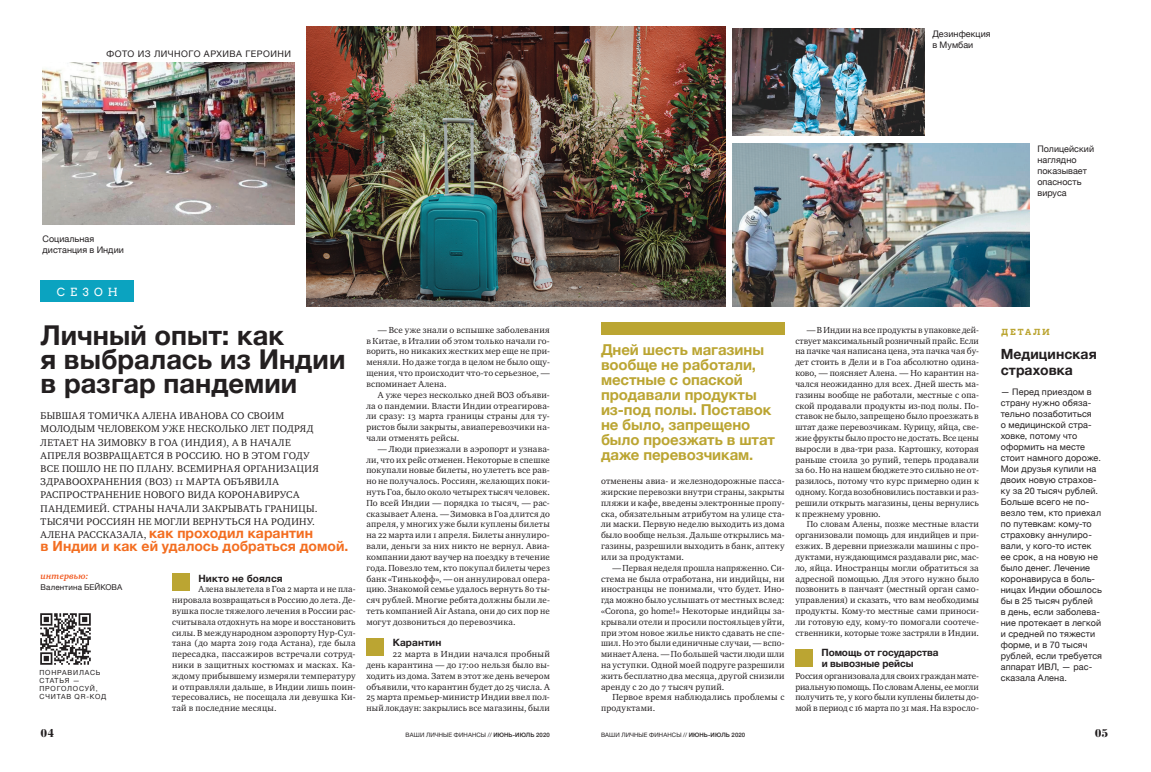
<style>
.page{position:relative;width:1151px;height:772px;background:#fff}
.page>*{position:absolute;margin:0;border:0;box-sizing:border-box;transform-origin:0 0}
.TITUL-2_news_Helveti{font:700 27.3px/23.9px "Helvetica Neue";color:#231f20}
.VREZKA{font:700 15px/15px "Helvetica Neue";letter-spacing:-.005em;color:#bba532}
.LEED-1_big_Charter{font:700 14px/13.2px "Helvetica Neue";letter-spacing:.005em;color:#f36e21}
.DOP_zagolovok{font:700 14px/16px "Helvetica Neue";letter-spacing:.005em;color:#231f20}
.t1{font:700 12px "Bodoni C";color:#231f20}
.RUBRIKA_big{font:11.2px "Arvo";letter-spacing:.455em;color:#fff}
.LEED-1_big_Charter-2{font:10px/13.2px "Charter OSC";letter-spacing:.04em;color:#231f20}
.TEXT_podzagolovok{font:700 10px "Helvetica Neue";letter-spacing:-.005em;color:#231f20}
.TEXT_podzagolovok-2{font:700 10px "Helvetica Neue";letter-spacing:.015em;color:#231f20}
.TEXT_Charter{font:9px/10.8px "Charter OSC";letter-spacing:.015em;color:#231f20;text-align:justify}
.DOP_Helvetica_regula{font:9px/11px "Helvetica Neue";letter-spacing:.015em;color:#231f20}
.DOP_Helvetica_regula-2{font:9px "Helvetica Neue";letter-spacing:.05em;color:#231f20}
.DOP_Helvetica_light{font:italic 700 9px "Charter OSC";letter-spacing:.015em;color:#f15921}
.DOP_Helvetica_regula-3{font:700 8.4px "Arvo";letter-spacing:.21em;color:#bba532}
.DOP_Helvetica_light-2{font:8px "Helvetica Neue";letter-spacing:.015em;color:#231f20}
.DOP_Helvetica_regula-4{font:7px/8px "Helvetica Neue";letter-spacing:.11em;color:#231f20}
.t2{font:6px "Helvetica Neue";letter-spacing:.015em;color:#231f20}
.s1{font-family:"Charter OSC";font-weight:400;font-size:10px;color:#231f20}
.s2{font-weight:500}
</style>
<div class="page">
<div style="left:41px;top:281px;width:93px;height:21px;background:#0ba3c0"></div>
<div style="left:172px;top:573px;width:18px;height:18px;background:#bba532"></div>
<div style="left:366px;top:638px;width:18px;height:17px;background:#bba532"></div>
<div style="left:795px;top:648px;width:18px;height:18px;background:#bba532"></div>
<img style="left:43px;top:62px;width:251px;height:163px">
<img style="left:306px;top:26px;width:419px;height:280px">
<img style="left:732px;top:144px;width:298px;height:162px">
<img style="left:732px;top:28px;width:193px;height:107px">
<div style="left:601px;top:322px;width:183px;height:13px;background:#bba532"></div>
<img style="left:41px;top:613px;width:50px;height:50px">
<p class="DOP_Helvetica_regula-2" style="left:107px;top:47px;width:186px">ФОТО ИЗ ЛИЧНОГО АРХИВА ГЕРОИНИ</p>
<p class="DOP_Helvetica_regula" style="left:43px;top:233px;width:83px">Социальная дистанция в Индии</p>
<p class="RUBRIKA_big" style="left:57px;top:285px;width:63px">сезон</p>
<p class="TITUL-2_news_Helveti" style="left:41px;top:324px;width:306px">Личный опыт: как<br>я выбралась из Индии в разгар пандемии</p>
<p class="LEED-1_big_Charter-2" style="left:41px;top:409px;width:280px">БЫВШАЯ ТОМИЧКА АЛЕНА ИВАНОВА СО СВОИМ МОЛОДЫМ ЧЕЛОВЕКОМ УЖЕ НЕСКОЛЬКО ЛЕТ ПОДРЯД ЛЕТАЕТ НА ЗИМОВКУ В ГОА (ИНДИЯ), А В НАЧАЛЕ АПРЕЛЯ ВОЗВРАЩАЕТСЯ В РОССИЮ. НО В ЭТОМ ГОДУ ВСЕ ПОШЛО НЕ ПО ПЛАНУ. ВСЕМИРНАЯ ОРГАНИЗАЦИЯ ЗДРАВООХРАНЕНИЯ (ВОЗ) 11 МАРТА ОБЪЯВИЛА РАСПРОСТРАНЕНИЕ НОВОГО ВИДА КОРОНАВИРУСА ПАНДЕМИЕЙ. СТРАНЫ НАЧАЛИ ЗАКРЫВАТЬ ГРАНИЦЫ.<br>ТЫСЯЧИ РОССИЯН НЕ МОГЛИ ВЕРНУТЬСЯ НА РОДИНУ.</p>
<p class="LEED-1_big_Charter" style="left:41px;top:526px;width:309px"><span class="s1">АЛЕНА РАССКАЗАЛА,</span> как проходил карантин<br>в Индии и как ей удалось добраться домой.</p>
<p class="TEXT_podzagolovok" style="left:198px;top:569px;width:86px">Никто не боялся</p>
<p class="TEXT_Charter" style="left:172px;top:583px;width:185px;text-indent:26px">Алена вылетела в Гоа 2 марта и не пла&shy;нировала возвращаться в Россию до лета. Де&shy;вушка после тяжелого лечения в России рас&shy;считывала отдохнуть на море и восстановить силы. В международном аэропорту Нур-Сул&shy;тана (до марта 2019 года Астана), где была пересадка, пассажиров встречали сотруд&shy;ники в защитных костюмах и масках. Ка&shy;ждому прибывшему измеряли температуру и отправляли дальше, в Индии лишь поин&shy;тересовались, не посещала ли девушка Ки&shy;тай в последние месяцы.</p>
<p class="DOP_Helvetica_light" style="left:41px;top:570px;width:50px">интервью:</p>
<p class="DOP_Helvetica_light-2" style="left:41px;top:580px;width:83px">Валентина БЕЙКОВА</p>
<p class="DOP_Helvetica_regula-4" style="left:40px;top:668px;width:68px">ПОНРАВИЛАСЬ<br>СТАТЬЯ —<br>ПРОГОЛОСУЙ,<br>СЧИТАВ QR-КОД</p>
<p class="TEXT_Charter" style="left:366px;top:324px;width:185px;text-indent:11px">— Все уже знали о вспышке заболевания в Китае, в Италии об этом только начали го&shy;ворить, но никаких жестких мер еще не при&shy;меняли. Но даже тогда в целом не было ощу&shy;щения, что происходит что-то серьезное, — вспоминает Алена.</p>
<p class="TEXT_Charter" style="left:366px;top:389px;width:185px;text-indent:11px">А уже через несколько дней ВОЗ объяви&shy;ла о пандемии. Власти Индии отреагирова&shy;ли сразу: 13 марта границы страны для ту&shy;ристов были закрыты, авиаперевозчики на&shy;чали отменять рейсы.</p>
<p class="TEXT_Charter" style="left:366px;top:443px;width:185px;text-indent:11px">— Люди приезжали в аэропорт и узнава&shy;ли, что их рейс отменен. Некоторые в спешке покупали новые билеты, но улететь все рав&shy;но не получалось. Россиян, желающих поки&shy;нуть Гоа, было около четырех тысяч человек.<br>По всей Индии — порядка 10 тысяч, — рас&shy;сказывает Алена. — Зимовка в Гоа длится до апреля, у многих уже были куплены билеты на 22 марта или 1 апреля. Билеты аннулиро&shy;вали, деньги за них никто не вернул. Авиа&shy;компании дают ваучер на поездку в течение года. Повезло тем, кто покупал билеты через банк «Тинькофф», — он аннулировал опера&shy;цию. Знакомой семье удалось вернуть 80 ты&shy;сяч рублей. Многие ребята должны были ле&shy;теть компанией Air Astana, они до сих пор не могут дозвониться до перевозчика.</p>
<p class="TEXT_podzagolovok-2" style="left:393px;top:634px;width:50px">Карантин</p>
<p class="TEXT_Charter" style="left:366px;top:648px;width:185px;text-indent:26px">22 марта в Индии начался пробный день карантина — до 17:00 нельзя было вы&shy;ходить из дома. Затем в этот же день вечером объявили, что карантин будет до 25 числа. А 25 марта премьер-министр Индии ввел пол&shy;ный локдаун: закрылись все магазины, были</p>
<p class="DOP_Helvetica_regula" style="left:932px;top:29px;width:60px">Дезинфекция в Мумбаи</p>
<p class="DOP_Helvetica_regula" style="left:1037px;top:144px;width:58px">Полицейский наглядно показывает опасность вируса</p>
<p class="VREZKA" style="left:601px;top:342px;width:176px">Дней шесть магазины вообще не работали, местные с опаской продавали продукты из-под полы. Поставок не было, запрещено было проезжать в штат даже перевозчикам.</p>
<p class="TEXT_Charter" style="left:601px;top:475px;width:185px">отменены авиа- и железнодорожные пасса&shy;жирские перевозки внутри страны, закрыты пляжи и кафе, введены электронные пропу&shy;ска, обязательным атрибутом на улице ста&shy;ли маски. Первую неделю выходить из дома было вообще нельзя. Дальше открылись ма&shy;газины, разрешили выходить в банк, аптеку или за продуктами.</p>
<p class="TEXT_Charter" style="left:601px;top:562px;width:185px;text-indent:11px">— Первая неделя прошла напряженно. Си&shy;стема не была отработана, ни индийцы, ни иностранцы не понимали, что будет. Ино&shy;гда можно было услышать от местных вслед: «Corona, go home!» Некоторые индийцы за&shy;крывали отели и просили постояльцев уйти, при этом новое жилье никто сдавать не спе&shy;шил. Но это были единичные случаи, — вспо&shy;минает Алена. — По большей части люди шли на уступки. Одной моей подруге разрешили жить бесплатно два месяца, другой снизили аренду с 20 до 7 тысяч рупий.</p>
<p class="TEXT_Charter" style="left:601px;top:691px;width:185px;text-indent:11px">Первое время наблюдались проблемы с продуктами.</p>
<p class="TEXT_Charter" style="left:795px;top:324px;width:185px;text-indent:11px">— В Индии на все продукты в упаковке дей&shy;ствует максимальный розничный прайс. Если на пачке чая написана цена, эта пачка чая бу&shy;дет стоить в Дели и в Гоа абсолютно одина&shy;ково, — поясняет Алена. — Но карантин на&shy;чался неожиданно для всех. Дней шесть ма&shy;газины вообще не работали, местные с опа&shy;ской продавали продукты из-под полы. По&shy;ставок не было, запрещено было проезжать в штат даже перевозчикам. Курицу, яйца, све&shy;жие фрукты было просто не достать. Все цены выросли в два-три раза. Картошку, которая раньше стоила 30 рупий, теперь продавали за 60. Но на нашем бюджете это сильно не от&shy;разилось, потому что курс примерно один к одному. Когда возобновились поставки и раз&shy;решили открыть магазины, цены вернулись к прежнему уровню.</p>
<p class="TEXT_Charter" style="left:795px;top:518px;width:185px;text-indent:11px">По словам Алены, позже местные власти организовали помощь для индийцев и при&shy;езжих. В деревни приезжали машины с про&shy;дуктами, нуждающимся раздавали рис, мас&shy;ло, яйца. Иностранцы могли обратиться за адресной помощью. Для этого нужно было позвонить в панчаят (местный орган само&shy;управления) и сказать, что вам необходимы продукты. Кому-то местные сами приноси&shy;ли готовую еду, кому-то помогали соотече&shy;ственники, которые тоже застряли в Индии.</p>
<p class="TEXT_podzagolovok" style="left:821px;top:644px;width:119px">Помощь от государства</p>
<p class="TEXT_podzagolovok" style="left:822px;top:655px;width:93px">и вывозные рейсы</p>
<p class="TEXT_Charter" style="left:795px;top:670px;width:185px">Россия организовала для своих граждан мате&shy;риальную помощь. По словам Алены, ее могли получить те, у кого были куплены билеты до&shy;мой в период с 16 марта по 31 мая. На взросло-</p>
<p class="DOP_Helvetica_regula-3" style="left:1001px;top:326px;width:51px">детали</p>
<p class="DOP_zagolovok" style="left:1001px;top:346px;width:98px">Медицинская страховка</p>
<p class="DOP_Helvetica_regula" style="left:1001px;top:386px;width:103px">— Перед приездом в страну нужно обяза&shy;тельно позаботиться<br>о медицинской стра&shy;ховке, потому что оформить на месте стоит намного дороже.<br>Мои друзья купили на двоих новую страхов&shy;ку за 20 тысяч рублей.<br>Больше всего не по&shy;везло тем, кто приехал по путевкам: кому-то страховку аннулиро&shy;вали, у кого-то истек ее срок, а на новую не было денег. Лечение коронавируса в боль&shy;ницах Индии обошлось бы в 25 тысяч рублей<br>в день, если заболева&shy;ние протекает в легкой и средней по тяжести форме, и в 70 тысяч рублей, если требуется аппарат ИВЛ, — рас&shy;сказала Алена.</p>
<p class="t1" style="left:41px;top:726px;width:15px">04</p>
<p class="t2" style="left:406px;top:730px;width:146px">ВАШИ ЛИЧНЫЕ ФИНАНСЫ // <span class="s2">ИЮНЬ-ИЮЛЬ 2020</span></p>
<p class="t2" style="left:601px;top:730px;width:146px">ВАШИ ЛИЧНЫЕ ФИНАНСЫ // <span class="s2">ИЮНЬ-ИЮЛЬ 2020</span></p>
<p class="t1" style="left:1095px;top:726px;width:15px">05</p>
</div>
